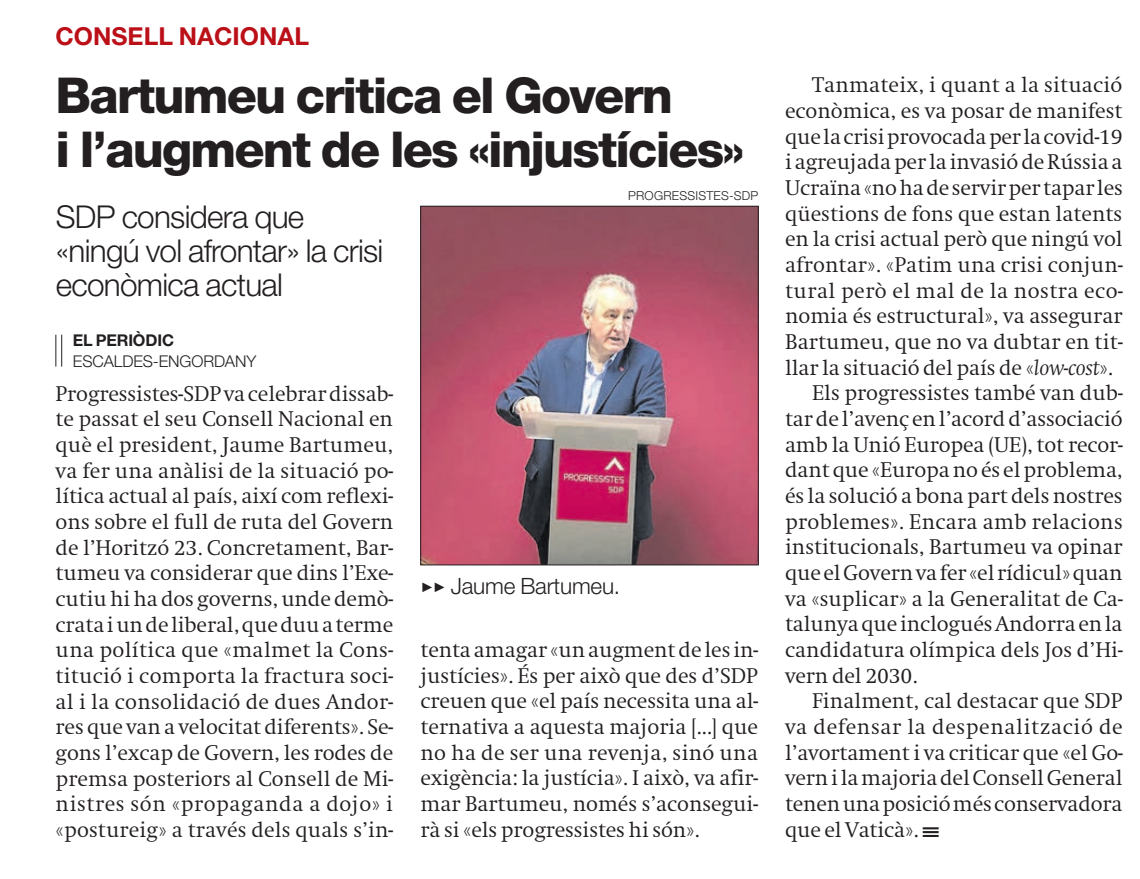
<style>
.page{position:relative;width:1140px;height:879px;background:#fff}
.page>*{position:absolute;margin:0;border:0;box-sizing:border-box;transform-origin:0 0}
.t1{font:800 49.5px/53.3px "Helvetica Neue LT Std";letter-spacing:-.04em;color:#231f20}
.t2{font:300 31.5px/33.8px "Helvetica Neue LT Std";letter-spacing:-.025em;color:#231f20}
.t3{font:700 24.75px "Helvetica Neue LT Std";color:#bb1018}
.t4{font:300 22.5px "Helvetica Neue LT Std";letter-spacing:-.01em;color:#231f20}
.t5{font:300 20.47px/25.7px "Swift ND Std";letter-spacing:-.005em;color:#231f20;text-align:justify}
.t6{font:300 20.47px "Swift ND Std";letter-spacing:.03em;color:#231f20}
.t7{font:300 20.47px "Swift ND Std";letter-spacing:.02em;color:#231f20}
.t8{font:300 16.2px "Helvetica Neue LT Std";letter-spacing:-.01em;color:#231f20}
.t9{font:700 16.2px "Helvetica Neue LT Std";letter-spacing:-.01em;color:#231f20}
.t10{font:300 12.38px "Helvetica Neue LT Std";letter-spacing:.015em;color:#231f20}
.s1{font-style:italic}
</style>
<div class="page">
<img style="left:422px;top:208px;width:334px;height:355px">
<div style="left:420px;top:206px;width:338px;height:359px;border:1px solid #231f20"></div>
<hr style="left:55px;top:335px;width:1px;height:32px;background:#231f20">
<hr style="left:61px;top:335px;width:1px;height:32px;background:#231f20">
<p class="t3" style="left:56px;top:20px;width:255px">CONSELL NACIONAL</p>
<h1 class="t1" style="left:56px;top:69px;width:690px">Bartumeu critica el Govern<br>i l’augment de les «injustícies»</h1>
<h2 class="t2" style="left:56px;top:200px;width:329px">SDP considera que «ningú vol afrontar» la crisi econòmica actual</h2>
<p class="t9" style="left:73px;top:330px;width:103px">EL PERIÒDIC</p>
<p class="t8" style="left:73px;top:351px;width:185px">ESCALDES-ENGORDANY</p>
<p class="t5" style="left:56px;top:381px;width:339px">Progressistes-SDP va celebrar dissab&shy;te passat el seu Consell Nacional en què el president, Jaume Bartumeu, va fer una anàlisi de la situació po&shy;lítica actual al país, així com reflexi&shy;ons sobre el full de ruta del Govern de l’Horitzó 23. Concretament, Bar&shy;tumeu va considerar que dins l’Exe&shy;cutiu hi ha dos governs, unde demò&shy;crata i un de liberal, que duu a terme una política que «malmet la Cons&shy;titució i comporta la fractura soci&shy;al i la consolidació de dues Andor&shy;res que van a velocitat diferents». Se&shy;gons l’excap de Govern, les rodes de premsa posteriors al Consell de Mi&shy;nistres són «propaganda a dojo» i «postureig» a través dels quals s’in-</p>
<p class="t10" style="left:628px;top:188px;width:132px">PROGRESSISTES-SDP</p>
<p class="t4" style="left:421px;top:572px;width:201px">✓✓ Jaume Bartumeu.</p>
<p class="t5" style="left:420px;top:637px;width:339px">tenta amagar «un augment de les in&shy;justícies». És per això que des d’SDP creuen que «el país necessita una al&shy;ternativa a aquesta majoria [...] que no ha de ser una revenja, sinó una exigència: la justícia». I això, va afir&shy;mar Bartumeu, només s’aconsegui&shy;rà si «els progressistes hi són».</p>
<p class="t5" style="left:812px;top:73px;width:312px">Tanmateix, i quant a la situació</p>
<p class="t5" style="left:785px;top:98px;width:339px">econòmica, es va posar de manifest</p>
<p class="t5" style="left:785px;top:124px;width:339px">que la crisi provocada per la covid-19</p>
<p class="t5" style="left:785px;top:150px;width:339px">i agreujada per la invasió de Rússia a</p>
<p class="t5" style="left:785px;top:175px;width:339px">Ucraïna «no ha de servir per tapar les</p>
<p class="t5" style="left:785px;top:201px;width:339px">qüestions de fons que estan latents</p>
<p class="t5" style="left:785px;top:227px;width:339px">en la crisi actual però que ningú vol</p>
<p class="t5" style="left:785px;top:252px;width:339px">afrontar». «Patim una crisi conjun-</p>
<p class="t7" style="left:785px;top:279px;width:339px">tural però el mal de la nostra eco-</p>
<p class="t5" style="left:785px;top:304px;width:339px">nomia és estructural», va assegurar</p>
<p class="t5" style="left:785px;top:329px;width:339px">Bartumeu, que no va dubtar en tit-</p>
<p class="t5" style="left:785px;top:355px;width:329px">llar la situació del país de «<span class="s1">low-cost</span>».</p>
<p class="t5" style="left:812px;top:381px;width:312px">Els progressistes també van dub-</p>
<p class="t5" style="left:785px;top:406px;width:339px">tar de l’avenç en l’acord d’associació</p>
<p class="t5" style="left:785px;top:432px;width:339px">amb la Unió Europea (UE), tot recor-</p>
<p class="t5" style="left:785px;top:458px;width:339px">dant que «Europa no és el problema,</p>
<p class="t5" style="left:785px;top:483px;width:339px">és la solució a bona part dels nostres</p>
<p class="t5" style="left:785px;top:509px;width:339px">problemes». Encara amb relacions</p>
<p class="t5" style="left:785px;top:535px;width:339px">institucionals, Bartumeu va opinar</p>
<p class="t5" style="left:785px;top:560px;width:339px">que el Govern va fer «el rídicul» quan</p>
<p class="t5" style="left:785px;top:586px;width:339px">va «suplicar» a la Generalitat de Ca-</p>
<p class="t5" style="left:785px;top:612px;width:339px">talunya que inclogués Andorra en la</p>
<p class="t5" style="left:785px;top:637px;width:339px">candidatura olímpica dels Jos d’Hi-</p>
<p class="t5" style="left:785px;top:663px;width:134px">vern del 2030.</p>
<p class="t5" style="left:812px;top:689px;width:312px">Finalment, cal destacar que SDP</p>
<p class="t6" style="left:785px;top:715px;width:339px">va defensar la despenalització de</p>
<p class="t5" style="left:785px;top:740px;width:339px">l’avortament i va criticar que «el Go-</p>
<p class="t5" style="left:785px;top:765px;width:339px">vern i la majoria del Consell General</p>
<p class="t5" style="left:785px;top:791px;width:339px">tenen una posició més conservadora</p>
<p class="t5" style="left:785px;top:817px;width:156px">que el Vaticà». ★</p>
</div>
